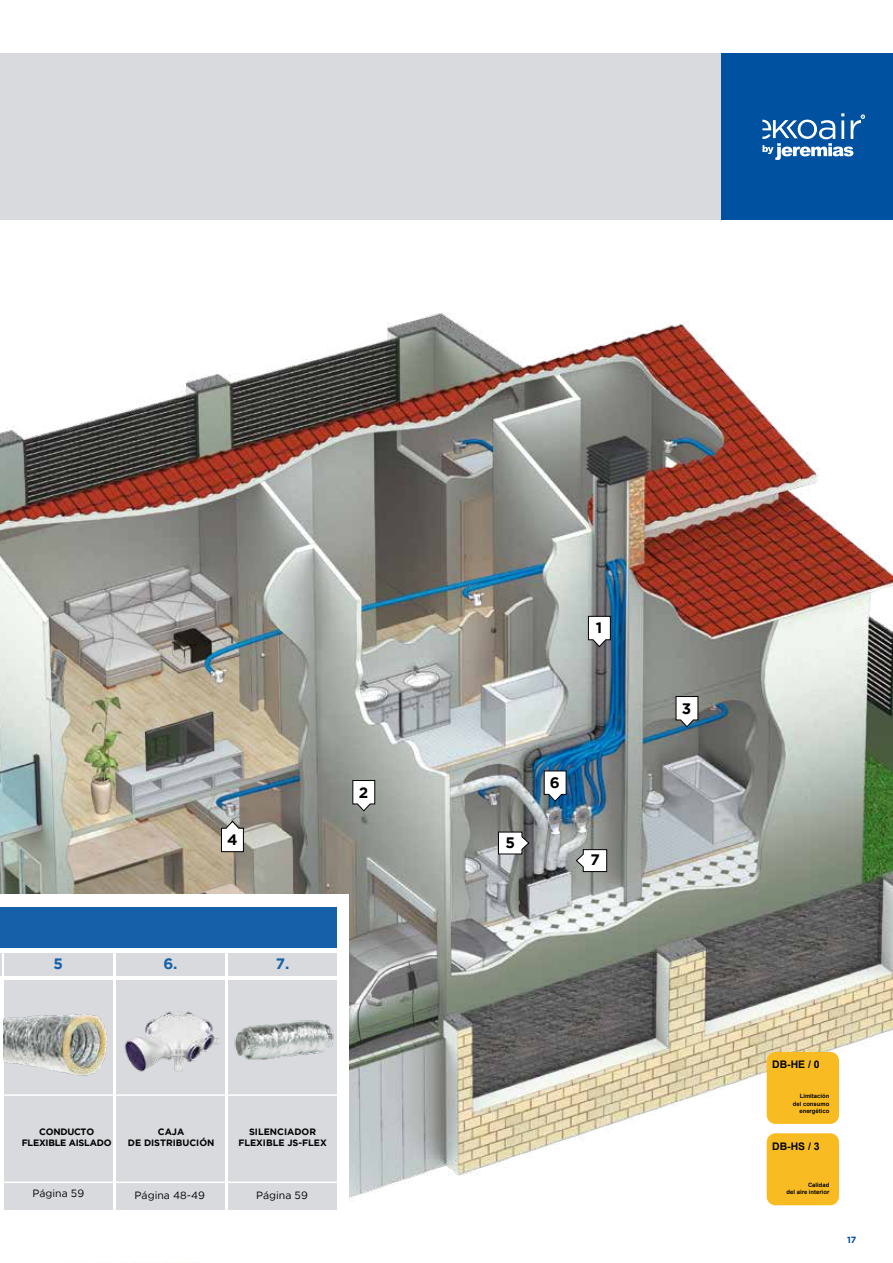
<style>
.page{position:relative;width:893px;height:1263px;background:#fff}
.page>*{position:absolute;margin:0;border:0;box-sizing:border-box;transform-origin:0 0}
.t1{font:700 15.15px "Gotham";color:#000}
.t2{font:700 15px "Gotham";color:#1560a8}
.t3{font:10.5px "Gotham";color:#000}
.t4{font:700 10.5px "Arial";color:#000}
.t5{font:700 9.15px/11.1px "Gotham";color:#000;text-align:center}
.t6{font:700 9.15px/11.1px "Gotham";letter-spacing:-.025em;color:#000;text-align:center}
.t7{font:700 9px "Gotham";color:#0051a0}
.t8{font:700 5.85px/7.1px "Arial";color:#000;text-align:right}
</style>
<div class="page">
<img style="left:0;top:313px;width:893px;height:950px">
<div style="left:0;top:894px;width:349px;height:367px;background:#fff"></div>
<svg style="left:0;top:954px;width:1px;height:22px"></svg>
<div style="left:0;top:907px;width:336px;height:41px;background:#1560a8"></div>
<div style="left:0;top:53px;width:893px;height:167px;background:#d8dade"></div>
<div style="left:4px;top:954px;width:109px;height:22px;background:#d8dade"></div>
<svg style="left:498px;top:832px;width:31px;height:22px"></svg>
<svg style="left:576px;top:849px;width:31px;height:23px"></svg>
<svg style="left:588px;top:616px;width:23px;height:31px"></svg>
<svg style="left:544px;top:770px;width:22px;height:32px"></svg>
<svg style="left:352px;top:780px;width:23px;height:31px"></svg>
<div style="left:4px;top:980px;width:109px;height:230px;background:#d8dade"></div>
<img style="left:4px;top:1014px;width:103px;height:62px">
<svg style="left:221px;top:821px;width:23px;height:31px"></svg>
<div style="left:767px;top:1052px;width:72px;height:72px;background:#f8bc22;border-radius:9px"></div>
<div style="left:767px;top:1133px;width:72px;height:72px;background:#f8bc22;border-radius:9px"></div>
<svg style="left:676px;top:696px;width:22px;height:31px"></svg>
<div style="left:117px;top:954px;width:108px;height:22px;background:#d8dade"></div>
<div style="left:228px;top:954px;width:109px;height:22px;background:#d8dade"></div>
<div style="left:117px;top:980px;width:108px;height:230px;background:#d8dade"></div>
<div style="left:228px;top:980px;width:109px;height:230px;background:#d8dade"></div>
<hr style="left:0;top:1094px;width:340px;height:2px;background:#fff">
<hr style="left:0;top:1181px;width:345px;height:2px;background:#fff">
<img style="left:234px;top:1020px;width:100px;height:40px">
<img style="left:124px;top:1011px;width:95px;height:61px">
<div style="left:721px;top:53px;width:172px;height:167px;background:#0051a0"></div>
<svg style="left:762px;top:113px;width:103px;height:47px"></svg>
<h1 class="t1" style="left:596px;top:618px;width:8px">1</h1>
<h1 class="t1" style="left:682px;top:698px;width:11px">3</h1>
<h1 class="t1" style="left:359px;top:782px;width:11px">2</h1>
<h1 class="t1" style="left:550px;top:772px;width:12px">6</h1>
<h1 class="t1" style="left:227px;top:830px;width:12px">4</h1>
<h1 class="t1" style="left:505px;top:832px;width:11px">5</h1>
<h1 class="t1" style="left:590px;top:850px;width:11px">7</h1>
<h2 class="t2" style="left:53px;top:953px;width:11px">5</h2>
<h2 class="t2" style="left:163px;top:953px;width:16px">6.</h2>
<h2 class="t2" style="left:276px;top:953px;width:15px">7.</h2>
<h3 class="t6" style="left:22px;top:1126px;width:91px">CONDUCTO<br>FLEXIBLE AISLADO</h3>
<h3 class="t3" style="left:32px;top:1187px;width:53px">Página 59</h3>
<h3 class="t5" style="left:128px;top:1126px;width:88px">CAJA<br>DE DISTRIBUCIÓN</h3>
<h3 class="t5" style="left:238px;top:1126px;width:90px">SILENCIADOR<br>FLEXIBLE JS-FLEX</h3>
<h3 class="t3" style="left:135px;top:1188px;width:72px">Página 48-49</h3>
<h3 class="t3" style="left:256px;top:1188px;width:53px">Página 59</h3>
<h3 class="t4" style="left:772px;top:1057px;width:49px">DB-HE / 0</h3>
<p class="t8" style="left:793px;top:1093px;width:38px">Limitación del consumo energético</p>
<h3 class="t4" style="left:772px;top:1138px;width:49px">DB-HS / 3</h3>
<p class="t8" style="left:787px;top:1181px;width:44px">Calidad<br>del aire interior</p>
<h3 class="t7" style="left:847px;top:1233px;width:11px">17</h3>
</div>
